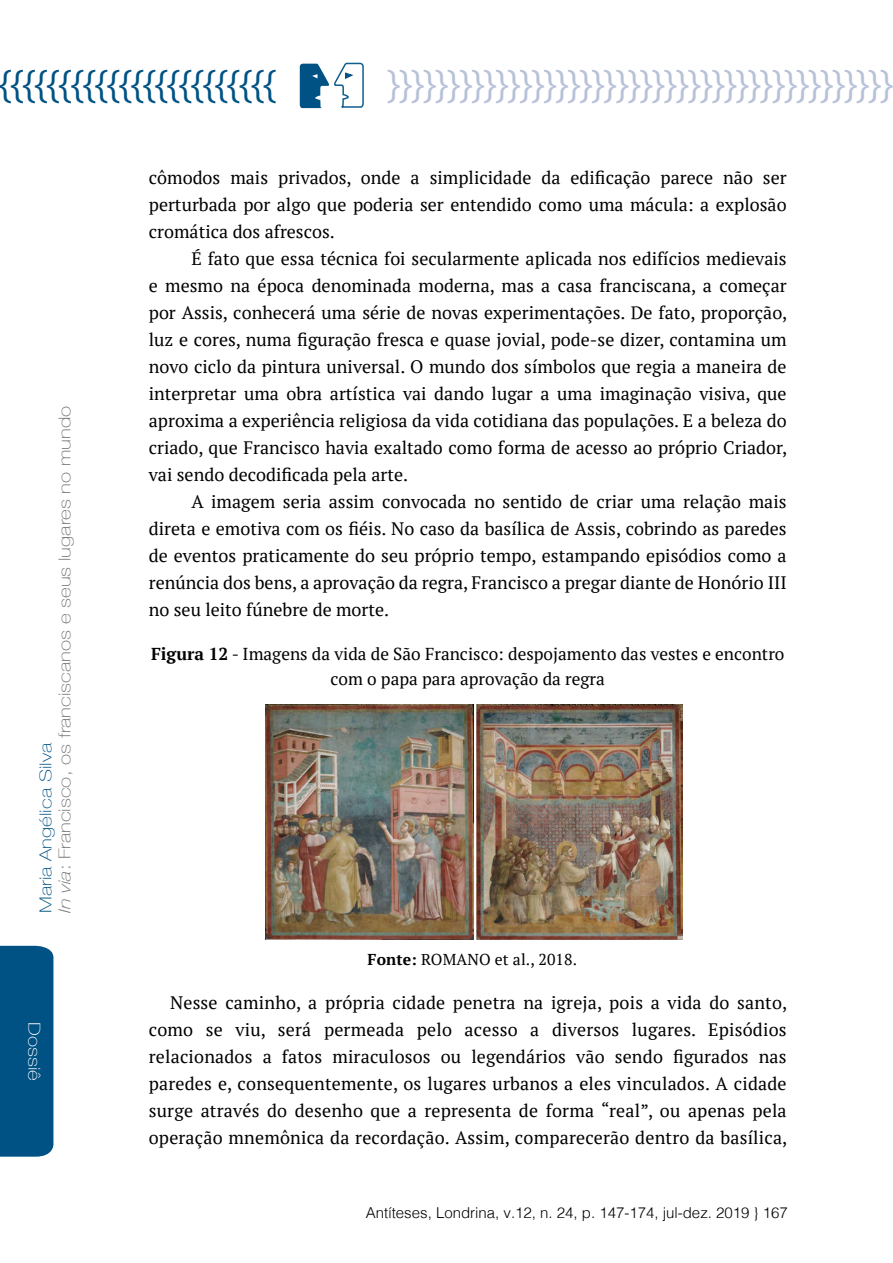
<style>
.page{position:relative;width:893px;height:1263px;background:#fff}
.page>*{position:absolute;margin:0;border:0;box-sizing:border-box;transform-origin:0 0}
.t1{font:36px "Helvetica";color:#b7c1d7}
.t2{font:18px/27px "PT Serif";color:#000;text-align:justify}
.t3{font:17.25px/25.5px "PT Serif";color:#000;text-align:center}
.t4{font:100 16.5px/19.2px "Helvetica Neue";color:#706f6f;scale:1.25 1}
.t5{font:100 16.5px "Helvetica Neue";color:#fff;scale:1.25 1}
.t6{font:15.75px "PT Serif";letter-spacing:.01em;color:#000}
.t7{font:300 15px "Helvetica";color:#000}
.s1{color:#005284}
.s2{font-style:italic}
.s3{font-weight:700}
</style>
<div class="page">
<div style="left:0;top:946px;width:53px;height:211px;background:#005284"></div>
<svg style="left:300px;top:62px;width:64px;height:46px"></svg>
<img style="left:265px;top:705px;width:418px;height:235px">
<p class="t4" style="left:35px;top:913px;width:407px;rotate:-90deg"><span class="s1">Maria Angélica Silva<br></span><span class="s2">In via</span>: Francisco, os franciscanos e seus lugares no mundo</p>
<p class="t5" style="left:47px;top:1022px;width:49px;rotate:90deg">Dossiê</p>
<h1 class="t1" style="left:387px;top:56px;width:507px">}}}}}}}}}}}}}}}}}}}}}}}}}}}}}}}}}}}}}}}}}}</h1>
<p class="t2" style="left:149px;top:164px;width:639px">cômodos mais privados, onde a simplicidade da edificação parece não ser perturbada por algo que poderia ser entendido como uma mácula: a explosão cromática dos afrescos.</p>
<p class="t2" style="left:149px;top:245px;width:640px;text-indent:43px">É fato que essa técnica foi secularmente aplicada nos edifícios medievais e mesmo na época denominada moderna, mas a casa franciscana, a começar por Assis, conhecerá uma série de novas experimentações. De fato, proporção, luz e cores, numa figuração fresca e quase jovial, pode-se dizer, contamina um novo ciclo da pintura universal. O mundo dos símbolos que regia a maneira de interpretar uma obra artística vai dando lugar a uma imaginação visiva, que aproxima a experiência religiosa da vida cotidiana das populações. E a beleza do criado, que Francisco havia exaltado como forma de acesso ao próprio Criador, vai sendo decodificada pela arte.</p>
<p class="t2" style="left:149px;top:488px;width:639px;text-indent:43px">A imagem seria assim convocada no sentido de criar uma relação mais direta e emotiva com os fiéis. No caso da basílica de Assis, cobrindo as paredes de eventos praticamente do seu próprio tempo, estampando episódios como a renúncia dos bens, a aprovação da regra, Francisco a pregar diante de Honório III no seu leito fúnebre de morte.</p>
<p class="t3" style="left:151px;top:640px;width:635px"><span class="s3">Figura 12</span> - Imagens da vida de São Francisco: despojamento das vestes e encontro com o papa para aprovação da regra</p>
<p class="t6" style="left:367px;top:949px;width:211px"><span class="s3">Fonte:</span> ROMANO et al., 2018.</p>
<p class="t2" style="left:149px;top:989px;width:640px;text-indent:21px">Nesse caminho, a própria cidade penetra na igreja, pois a vida do santo, como se viu, será permeada pelo acesso a diversos lugares. Episódios relacionados a fatos miraculosos ou legendários vão sendo figurados nas paredes e, consequentemente, os lugares urbanos a eles vinculados. A cidade surge através do desenho que a representa de forma “real”, ou apenas pela operação mnemônica da recordação. Assim, comparecerão dentro da basílica,</p>
<p class="t7" style="left:366px;top:1200px;width:423px">Antíteses, Londrina, v.12, n. 24, p. 147-174, jul-dez. 2019 } 167</p>
</div>
